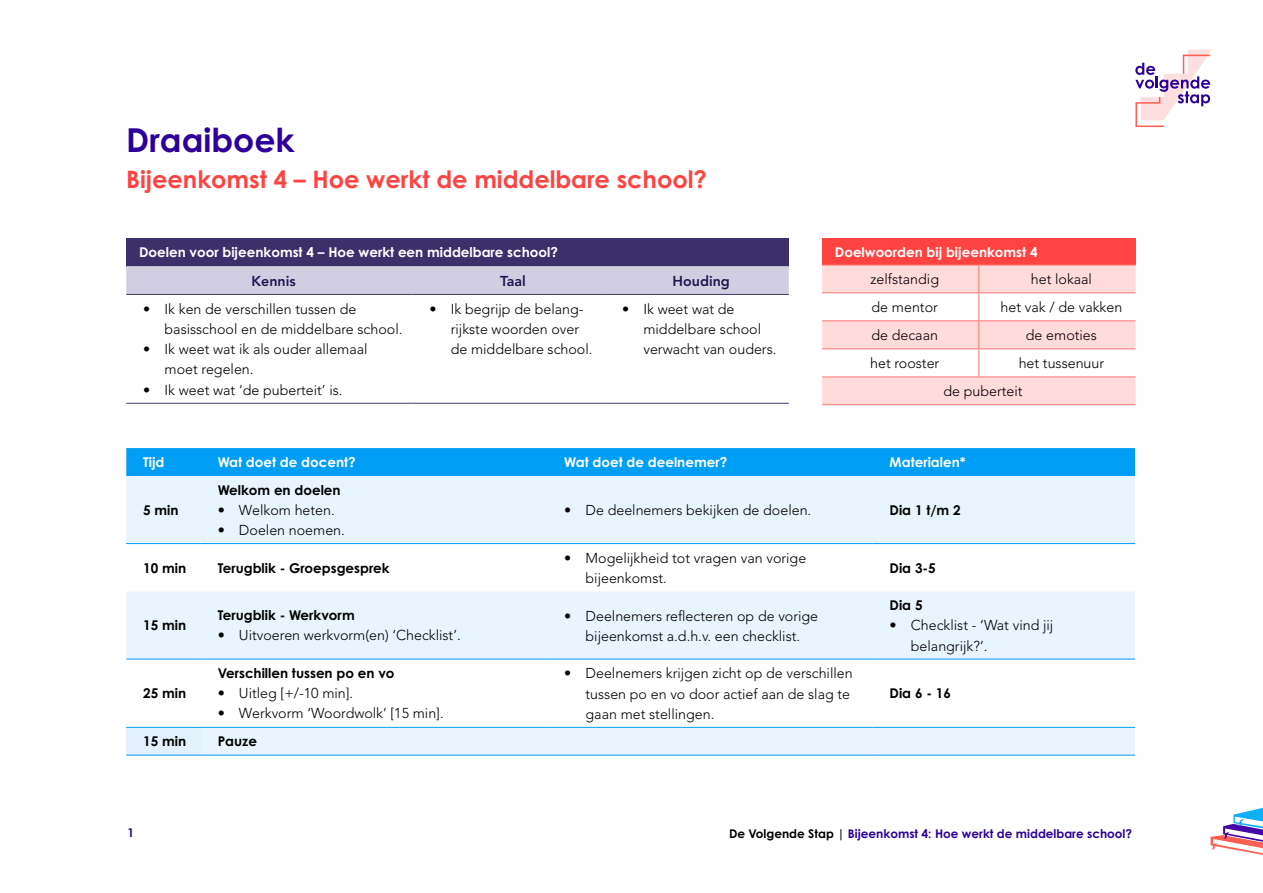
<style>
.page{position:relative;width:1263px;height:893px;background:#fff}
.page>*{position:absolute;margin:0;border:0;box-sizing:border-box;transform-origin:0 0}
.t1{font:700 33px "Century Gothic Pro";color:#2c0099}
.t2{font:700 24px "Century Gothic Pro";color:#ff4341}
.t3{font:300 14.25px/20.2px "Avenir LT Std";color:#000}
.t4{font:800 14.25px "Avenir LT Std";color:#211452}
.t5{font:700 13.5px "Century Gothic Pro";color:#000}
.t6{font:700 13.5px "Century Gothic Pro";color:#fff}
.t7{font:700 12px "Century Gothic Pro";color:#2c0099}
.s1{color:#000}
</style>
<div class="page">
<svg style="left:1210px;top:808px;width:53px;height:47px"></svg>
<div style="left:126px;top:238px;width:663px;height:28px;background:#3d306a"></div>
<div style="left:126px;top:266px;width:663px;height:28px;background:#d1cee1"></div>
<hr style="left:126px;top:294px;width:286px;height:1px;background:#453971">
<hr style="left:412px;top:294px;width:193px;height:1px;background:#453971">
<hr style="left:605px;top:294px;width:184px;height:1px;background:#453971">
<hr style="left:126px;top:403px;width:286px;height:1px;background:#453971">
<hr style="left:412px;top:403px;width:193px;height:1px;background:#453971">
<hr style="left:605px;top:403px;width:184px;height:1px;background:#453971">
<div style="left:126px;top:448px;width:1009px;height:28px;background:#009ef4"></div>
<svg style="left:126px;top:476px;width:1009px;height:279px;fill:#e8f4fe"></svg>
<div style="left:126px;top:727px;width:75px;height:28px;background:#e2f1fd"></div>
<hr style="left:126px;top:659px;width:75px;height:1px;background:#009ef4">
<hr style="left:201px;top:659px;width:346px;height:1px;background:#009ef4">
<hr style="left:547px;top:659px;width:326px;height:1px;background:#009ef4">
<hr style="left:873px;top:659px;width:262px;height:1px;background:#009ef4">
<hr style="left:126px;top:727px;width:75px;height:1px;background:#009ef4">
<hr style="left:201px;top:727px;width:346px;height:1px;background:#009ef4">
<hr style="left:547px;top:727px;width:326px;height:1px;background:#009ef4">
<hr style="left:873px;top:727px;width:262px;height:1px;background:#009ef4">
<hr style="left:126px;top:755px;width:75px;height:1px;background:#009ef4">
<hr style="left:201px;top:755px;width:346px;height:1px;background:#009ef4">
<hr style="left:547px;top:755px;width:326px;height:1px;background:#009ef4">
<hr style="left:873px;top:755px;width:262px;height:1px;background:#009ef4">
<hr style="left:126px;top:543px;width:75px;height:1px;background:#009ef4">
<hr style="left:201px;top:543px;width:346px;height:1px;background:#009ef4">
<hr style="left:547px;top:543px;width:326px;height:1px;background:#009ef4">
<hr style="left:873px;top:543px;width:262px;height:1px;background:#009ef4">
<svg style="left:1135px;top:50px;width:76px;height:77px"></svg>
<div style="left:822px;top:238px;width:313px;height:27px;background:#ff4341"></div>
<svg style="left:822px;top:265px;width:313px;height:139px"></svg>
<hr style="left:822px;top:377px;width:157px;height:1px;background:#ff7472">
<hr style="left:979px;top:377px;width:156px;height:1px;background:#ff7472">
<hr style="left:822px;top:404px;width:157px;height:1px;background:#ff7472">
<hr style="left:979px;top:404px;width:156px;height:1px;background:#ff7472">
<h1 class="t1" style="left:126px;top:119px;width:170px">Draaiboek</h1>
<h2 class="t2" style="left:126px;top:164px;width:582px">Bijeenkomst 4 – Hoe werkt de middelbare school?</h2>
<p class="t6" style="left:139px;top:244px;width:420px">Doelen voor bijeenkomst 4 – Hoe werkt een middelbare school?</p>
<p class="t4" style="left:251px;top:272px;width:46px">Kennis</p>
<p class="t4" style="left:500px;top:272px;width:27px">Taal</p>
<p class="t4" style="left:673px;top:272px;width:59px">Houding</p>
<p class="t3" style="left:165px;top:299px;width:239px;text-indent:-21px">• Ik ken de verschillen tussen de basisschool en de middelbare school.</p>
<p class="t3" style="left:165px;top:339px;width:205px;text-indent:-21px">• Ik weet wat ik als ouder allemaal moet regelen.</p>
<p class="t3" style="left:143px;top:380px;width:201px">• Ik weet wat ‘de puberteit’ is.</p>
<p class="t3" style="left:451px;top:299px;width:143px;text-indent:-21px">• Ik begrijp de belang&shy;rijkste woorden over de middelbare school.</p>
<p class="t3" style="left:643px;top:299px;width:135px;text-indent:-21px">• Ik weet wat de middelbare school verwacht van ouders.</p>
<p class="t6" style="left:835px;top:243px;width:204px">Doelwoorden bij bijeenkomst 4</p>
<p class="t3" style="left:870px;top:269px;width:70px">zelfstandig</p>
<p class="t3" style="left:1031px;top:269px;width:63px">het lokaal</p>
<p class="t3" style="left:871px;top:297px;width:68px">de mentor</p>
<p class="t3" style="left:1000px;top:297px;width:123px">het vak / de vakken</p>
<p class="t3" style="left:871px;top:325px;width:68px">de decaan</p>
<p class="t3" style="left:1026px;top:325px;width:73px">de emoties</p>
<p class="t3" style="left:870px;top:353px;width:71px">het rooster</p>
<p class="t3" style="left:943px;top:349px;width:162px;line-height:27.9px;text-indent:75px">het tussenuur de puberteit</p>
<p class="t6" style="left:143px;top:454px;width:23px">Tijd</p>
<p class="t6" style="left:218px;top:454px;width:140px">Wat doet de docent?</p>
<p class="t6" style="left:564px;top:454px;width:164px">Wat doet de deelnemer?</p>
<p class="t6" style="left:890px;top:454px;width:78px">Materialen*</p>
<p class="t5" style="left:143px;top:501px;width:37px">5 min</p>
<p class="t5" style="left:218px;top:481px;width:124px">Welkom en doelen</p>
<p class="t3" style="left:218px;top:500px;width:119px">• Welkom heten.</p>
<p class="t3" style="left:218px;top:520px;width:129px">• Doelen noemen.</p>
<p class="t3" style="left:564px;top:500px;width:248px">• De deelnemers bekijken de doelen.</p>
<p class="t5" style="left:890px;top:501px;width:73px">Dia 1 t/m 2</p>
<p class="t5" style="left:143px;top:559px;width:44px">10 min</p>
<p class="t5" style="left:218px;top:559px;width:174px">Terugblik - Groepsgesprek</p>
<p class="t3" style="left:585px;top:548px;width:222px;text-indent:-21px">• Mogelijkheid tot vragen van vorige bijeenkomst.</p>
<p class="t5" style="left:890px;top:559px;width:48px">Dia 3-5</p>
<p class="t5" style="left:143px;top:617px;width:44px">15 min</p>
<p class="t5" style="left:890px;top:597px;width:34px">Dia 5</p>
<p class="t3" style="left:911px;top:615px;width:144px;text-indent:-21px">• Checklist - ‘Wat vind jij belangrijk?’.</p>
<p class="t3" style="left:564px;top:606px;width:255px;text-align:center">• Deelnemers reflecteren op de vorige bijeenkomst a.d.h.v. een checklist.</p>
<p class="t5" style="left:218px;top:607px;width:138px">Terugblik - Werkvorm</p>
<p class="t3" style="left:218px;top:625px;width:245px">• Uitvoeren werkvorm(en) ‘Checklist’.</p>
<p class="t5" style="left:143px;top:685px;width:44px">25 min</p>
<p class="t5" style="left:218px;top:665px;width:178px">Verschillen tussen po en vo</p>
<p class="t3" style="left:218px;top:683px;width:137px">• Uitleg [+/-10 min].</p>
<p class="t3" style="left:218px;top:703px;width:227px">• Werkvorm ‘Woordwolk’ [15 min].</p>
<p class="t5" style="left:143px;top:733px;width:44px">15 min</p>
<p class="t5" style="left:218px;top:733px;width:41px">Pauze</p>
<p class="t3" style="left:585px;top:663px;width:269px;text-indent:-21px">• Deelnemers krijgen zicht op de verschillen tussen po en vo door actief aan de slag te gaan met stellingen.</p>
<p class="t5" style="left:890px;top:685px;width:63px">Dia 6 - 16</p>
<p class="t7" style="left:128px;top:825px;width:8px">1</p>
<p class="t7" style="left:729px;top:826px;width:405px"><span class="s1">De Volgende Stap |</span> Bijeenkomst 4: Hoe werkt de middelbare school?</p>
</div>
